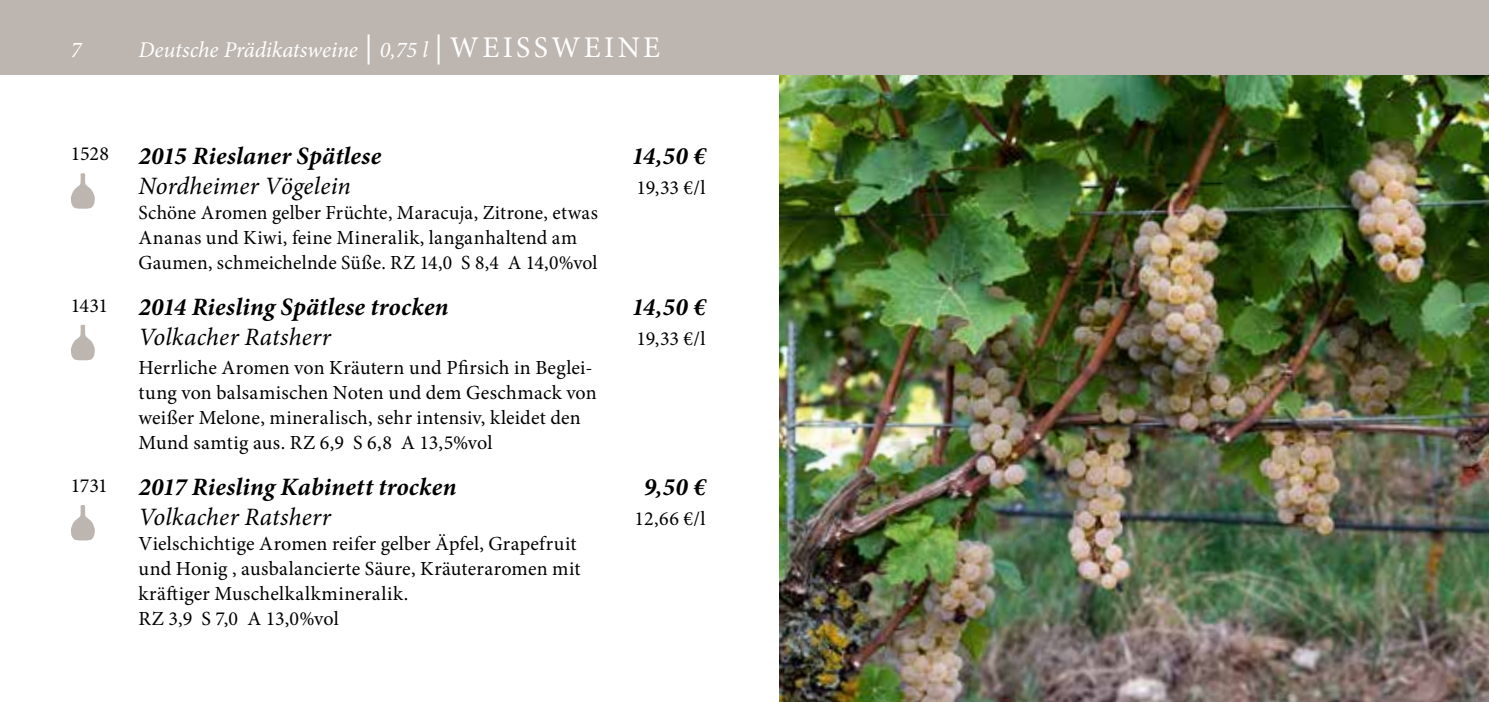
<style>
.page{position:relative;width:1489px;height:702px;background:#fff}
.page>*{position:absolute;margin:0;border:0;box-sizing:border-box;transform-origin:0 0}
.t1{font:italic 700 25px/30px "Minion Pro";letter-spacing:.01em;color:#000}
.t2{font:italic 22.5px "Minion Pro";letter-spacing:-.005em;color:#fff}
.t3{font:20px/25px "Minion Pro";letter-spacing:.01em;color:#000}
.s1{font-style:normal;font-size:30px}
.s2{font-weight:400;font-style:normal;font-size:20px}
.s3{font-weight:400}
</style>
<div class="page">
<img style="left:0;top:0;width:1488px;height:702px">
<p class="t2" style="left:71px;top:34px;width:12px">7</p>
<p class="t2" style="left:138px;top:34px;width:523px">Deutsche Prädikatsweine <span class="s1">|</span> 0,75 l <span class="s1">| WEISSWEINE</span></p>
<p class="t1" style="left:138px;top:140px;width:244px;text-indent:-68px"><span class="s2">1528</span> 2015 Rieslaner Spätlese<br><span class="s3">Nordheimer Vögelein</span></p>
<p class="t3" style="left:138px;top:200px;width:461px">Schöne Aromen gelber Früchte, Maracuja, Zitrone, etwas<br>Ananas und Kiwi, feine Mineralik, langanhaltend am<br>Gaumen, schmeichelnde Süße. RZ 14,0 S 8,4 A 14,0%vol</p>
<p class="t1" style="left:138px;top:292px;width:312px;text-indent:-68px"><span class="s2">1431</span> 2014 Riesling Spätlese trocken<br><span class="s3">Volkacher Ratsherr</span></p>
<p class="t3" style="left:138px;top:355px;width:460px">Herrliche Aromen von Kräutern und Pfirsich in Beglei&shy;tung von balsamischen Noten und dem Geschmack von weißer Melone, mineralisch, sehr intensiv, kleidet den Mund samtig aus. RZ 6,9 S 6,8 A 13,5%vol</p>
<p class="t1" style="left:138px;top:472px;width:319px;text-indent:-68px"><span class="s2">1731</span> 2017 Riesling Kabinett trocken<br><span class="s3">Volkacher Ratsherr</span></p>
<p class="t3" style="left:138px;top:531px;width:443px">Vielschichtige Aromen reifer gelber Äpfel, Grapefruit und Honig , ausbalancierte Säure, Kräuteraromen mit kräftiger Muschelkalkmineralik.<br>RZ 3,9 S 7,0 A 13,0%vol</p>
<p class="t1" style="left:632px;top:140px;width:75px">14,50 €</p>
<p class="t3" style="left:636px;top:175px;width:71px">19,33 €/l</p>
<p class="t1" style="left:632px;top:292px;width:75px">14,50 €</p>
<p class="t3" style="left:636px;top:326px;width:71px">19,33 €/l</p>
<p class="t1" style="left:643px;top:472px;width:63px">9,50 €</p>
<p class="t3" style="left:634px;top:506px;width:73px">12,66 €/l</p>
</div>
